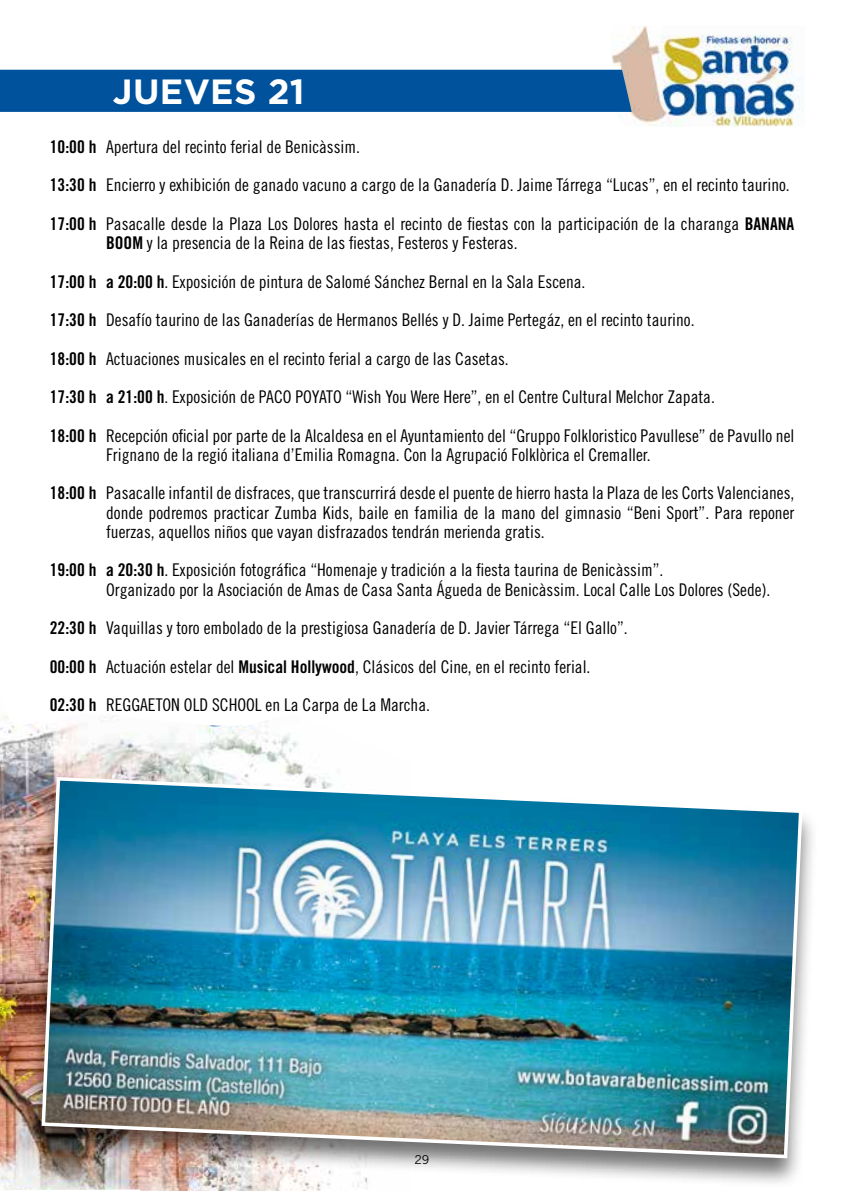
<style>
.page{position:relative;width:844px;height:1191px;background:#fff}
.page>*{position:absolute;margin:0;border:0;box-sizing:border-box;transform-origin:0 0}
.t1{font:700 35px "Gotham";letter-spacing:.01em;color:#fff}
.t2{font:17.5px/19.2px "Trade Gothic LT Std Cn 18";color:#000}
.t3{font:17.5px "Trade Gothic LT Std Bd Cn 20";color:#000}
.t4{font:12.25px "Trade Gothic LT Std";color:#000}
.s1{font-family:"Trade Gothic LT Std Bd Cn 20"}
</style>
<div class="page">
<img style="left:0;top:713px;width:321px;height:478px">
<div style="left:25px;top:776px;width:793px;height:413px;background:#000;opacity:.55"></div>
<img style="left:40px;top:775px;width:764px;height:385px">
<img style="left:610px;top:26px;width:192px;height:100px">
<div style="left:0;top:70px;width:631px;height:42px;background:#00529c"></div>
<h1 class="t1" style="left:113px;top:71px;width:193px">JUEVES 21</h1>
<p class="t3" style="left:50px;top:136px;width:48px">10:00 h</p>
<p class="t3" style="left:50px;top:174px;width:48px">13:30 h</p>
<p class="t3" style="left:50px;top:213px;width:48px">17:00 h</p>
<p class="t3" style="left:50px;top:271px;width:48px">17:00 h</p>
<p class="t3" style="left:50px;top:309px;width:48px">17:30 h</p>
<p class="t3" style="left:50px;top:348px;width:48px">18:00 h</p>
<p class="t3" style="left:50px;top:386px;width:48px">17:30 h</p>
<p class="t3" style="left:50px;top:425px;width:48px">18:00 h</p>
<p class="t3" style="left:50px;top:482px;width:48px">18:00 h</p>
<p class="t3" style="left:50px;top:559px;width:48px">19:00 h</p>
<p class="t3" style="left:50px;top:617px;width:48px">22:30 h</p>
<p class="t3" style="left:50px;top:656px;width:48px">00:00 h</p>
<p class="t3" style="left:50px;top:694px;width:48px">02:30 h</p>
<p class="t2" style="left:106px;top:137px;width:255px">Apertura del recinto ferial de Benicàssim.</p>
<p class="t2" style="left:106px;top:175px;width:685px">Encierro y exhibición de ganado vacuno a cargo de la Ganadería D. Jaime Tárrega “Lucas”, en el recinto taurino.</p>
<p class="t2" style="left:106px;top:214px;width:689px">Pasacalle desde la Plaza Los Dolores hasta el recinto de fiestas con la participación de la charanga <span class="s1">BANANA<br>BOOM</span> y la presencia de la Reina de las fiestas, Festeros y Festeras.</p>
<p class="t2" style="left:106px;top:271px;width:481px"><span class="s1">a 20:00 h</span>. Exposición de pintura de Salomé Sánchez Bernal en la Sala Escena.</p>
<p class="t2" style="left:106px;top:310px;width:590px">Desafío taurino de las Ganaderías de Hermanos Bellés y D. Jaime Pertegáz, en el recinto taurino.</p>
<p class="t2" style="left:106px;top:348px;width:404px">Actuaciones musicales en el recinto ferial a cargo de las Casetas.</p>
<p class="t2" style="left:106px;top:387px;width:610px"><span class="s1">a 21:00 h</span>. Exposición de PACO POYATO “Wish You Were Here”, en el Centre Cultural Melchor Zapata.</p>
<p class="t2" style="left:106px;top:425px;width:689px">Recepción oficial por parte de la Alcaldesa en el Ayuntamiento del “Gruppo Folkloristico Pavullese” de Pavullo nel<br>Frignano de la regió italiana d’Emilia Romagna. Con la Agrupació Folklòrica el Cremaller.</p>
<p class="t2" style="left:106px;top:483px;width:689px;text-align:justify">Pasacalle infantil de disfraces, que transcurrirá desde el puente de hierro hasta la Plaza de les Corts Valencianes, donde podremos practicar Zumba Kids, baile en familia de la mano del gimnasio “Beni Sport”. Para reponer fuerzas, aquellos niños que vayan disfrazados tendrán merienda gratis.</p>
<p class="t2" style="left:106px;top:560px;width:665px"><span class="s1">a 20:30 h</span>. Exposición fotográfica “Homenaje y tradición a la fiesta taurina de Benicàssim”.<br>Organizado por la Asociación de Amas de Casa Santa Águeda de Benicàssim. Local Calle Los Dolores (Sede).</p>
<p class="t2" style="left:106px;top:618px;width:523px">Vaquillas y toro embolado de la prestigiosa Ganadería de D. Javier Tárrega “El Gallo”.</p>
<p class="t2" style="left:106px;top:656px;width:485px">Actuación estelar del <span class="s1">Musical Hollywood</span>, Clásicos del Cine, en el recinto ferial.</p>
<p class="t2" style="left:106px;top:695px;width:325px">REGGAETON OLD SCHOOL en La Carpa de La Marcha.</p>
<p class="t4" style="left:414px;top:1152px;width:16px">29</p>
</div>
